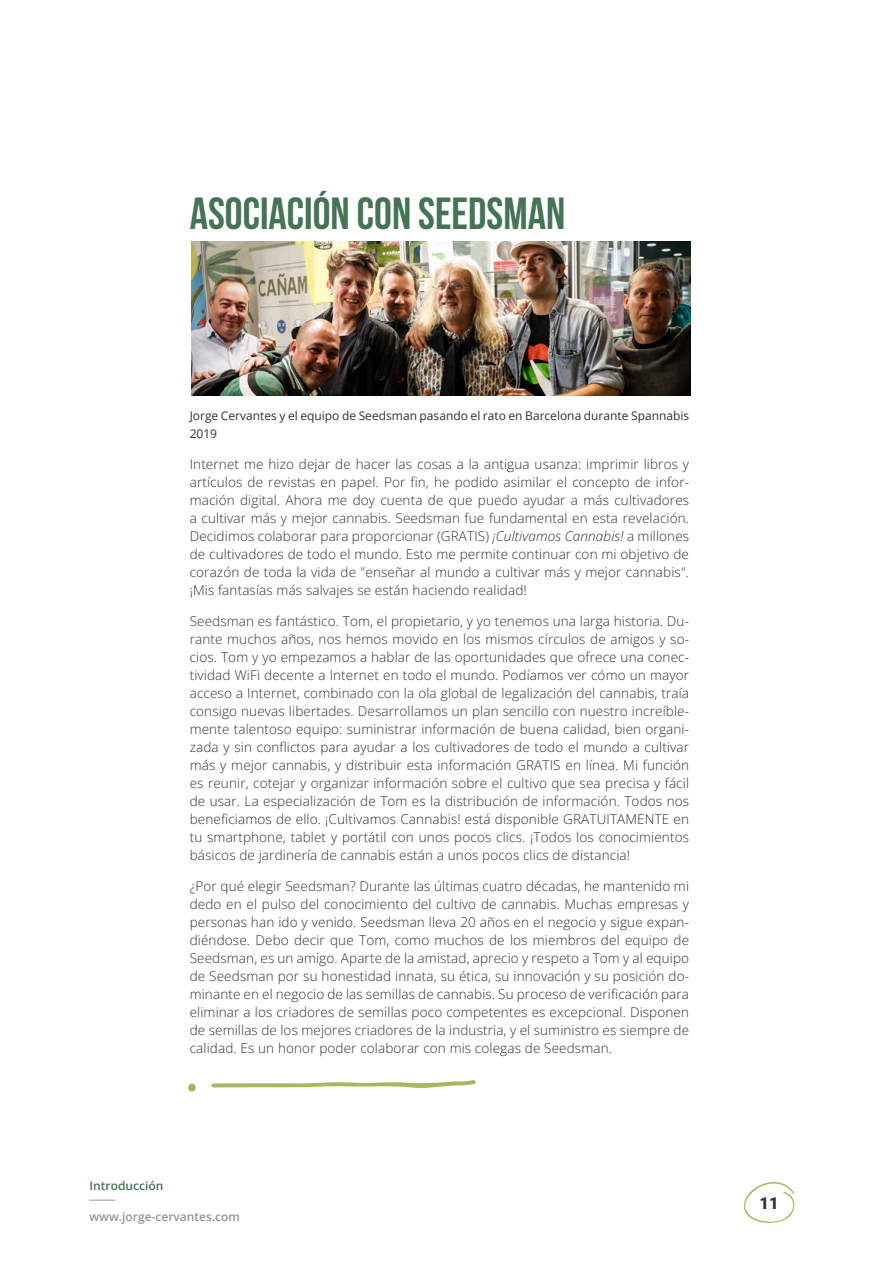
<style>
.page{position:relative;width:893px;height:1263px;background:#fff}
.page>*{position:absolute;margin:0;border:0;box-sizing:border-box;transform-origin:0 0}
.t1{font:700 45px "Bebas Neue";color:#457354}
.t2{font:900 16.5px "Roboto";color:#303030}
.t3{font:300 13.5px/18px "Open Sans";letter-spacing:.01em;color:#303030;text-align:justify}
.t4{font:12px/18px "Open Sans";color:#303030}
.t5{font:600 12px "Open Sans";color:#959595}
.t6{font:600 12px "Open Sans";color:#457354}
.s1{font-style:italic}
</style>
<div class="page">
<svg style="left:744px;top:1182px;width:51px;height:41px"></svg>
<svg style="left:89px;top:1200px;width:26px;height:1px"></svg>
<img style="left:191px;top:241px;width:500px;height:154px">
<svg style="left:188px;top:1084px;width:8px;height:7px"></svg>
<svg style="left:211px;top:1080px;width:265px;height:8px"></svg>
<h1 class="t1" style="left:190px;top:189px;width:377px">ASOCIACIÓN CON SEEDSMAN</h1>
<p class="t4" style="left:190px;top:407px;width:501px">Jorge Cervantes y el equipo de Seedsman pasando el rato en Barcelona durante Spannabis<br>2019</p>
<p class="t3" style="left:190px;top:455px;width:501px">Internet me hizo dejar de hacer las cosas a la antigua usanza: imprimir libros y artículos de revistas en papel. Por fin, he podido asimilar el concepto de infor&shy;mación digital. Ahora me doy cuenta de que puedo ayudar a más cultivadores a cultivar más y mejor cannabis. Seedsman fue fundamental en esta revelación.<br>Decidimos colaborar para proporcionar (GRATIS) <span class="s1">¡Cultivamos Cannabis!</span> a millones de cultivadores de todo el mundo. Esto me permite continuar con mi objetivo de corazón de toda la vida de "enseñar al mundo a cultivar más y mejor cannabis". ¡Mis fantasías más salvajes se están haciendo realidad!</p>
<p class="t3" style="left:190px;top:611px;width:501px">Seedsman es fantástico. Tom, el propietario, y yo tenemos una larga historia. Du&shy;rante muchos años, nos hemos movido en los mismos círculos de amigos y so&shy;cios. Tom y yo empezamos a hablar de las oportunidades que ofrece una conec&shy;tividad WiFi decente a Internet en todo el mundo. Podíamos ver cómo un mayor acceso a Internet, combinado con la ola global de legalización del cannabis, traía consigo nuevas libertades. Desarrollamos un plan sencillo con nuestro increíble&shy;mente talentoso equipo: suministrar información de buena calidad, bien organi&shy;zada y sin conflictos para ayudar a los cultivadores de todo el mundo a cultivar más y mejor cannabis, y distribuir esta información GRATIS en línea. Mi función es reunir, cotejar y organizar información sobre el cultivo que sea precisa y fácil de usar. La especialización de Tom es la distribución de información. Todos nos beneficiamos de ello. ¡Cultivamos Cannabis! está disponible GRATUITAMENTE en tu smartphone, tablet y portátil con unos pocos clics. ¡Todos los conocimientos básicos de jardinería de cannabis están a unos pocos clics de distancia!</p>
<p class="t3" style="left:190px;top:876px;width:501px">¿Por qué elegir Seedsman? Durante las últimas cuatro décadas, he mantenido mi dedo en el pulso del conocimiento del cultivo de cannabis. Muchas empresas y personas han ido y venido. Seedsman lleva 20 años en el negocio y sigue expan&shy;diéndose. Debo decir que Tom, como muchos de los miembros del equipo de Seedsman, es un amigo. Aparte de la amistad, aprecio y respeto a Tom y al equipo de Seedsman por su honestidad innata, su ética, su innovación y su posición do&shy;minante en el negocio de las semillas de cannabis. Su proceso de verificación para eliminar a los criadores de semillas poco competentes es excepcional. Disponen de semillas de los mejores criadores de la industria, y el suministro es siempre de calidad. Es un honor poder colaborar con mis colegas de Seedsman.</p>
<p class="t6" style="left:90px;top:1177px;width:75px">Introducción</p>
<p class="t5" style="left:90px;top:1208px;width:152px">www.jorge-cervantes.com</p>
<p class="t2" style="left:760px;top:1191px;width:21px">11</p>
</div>
